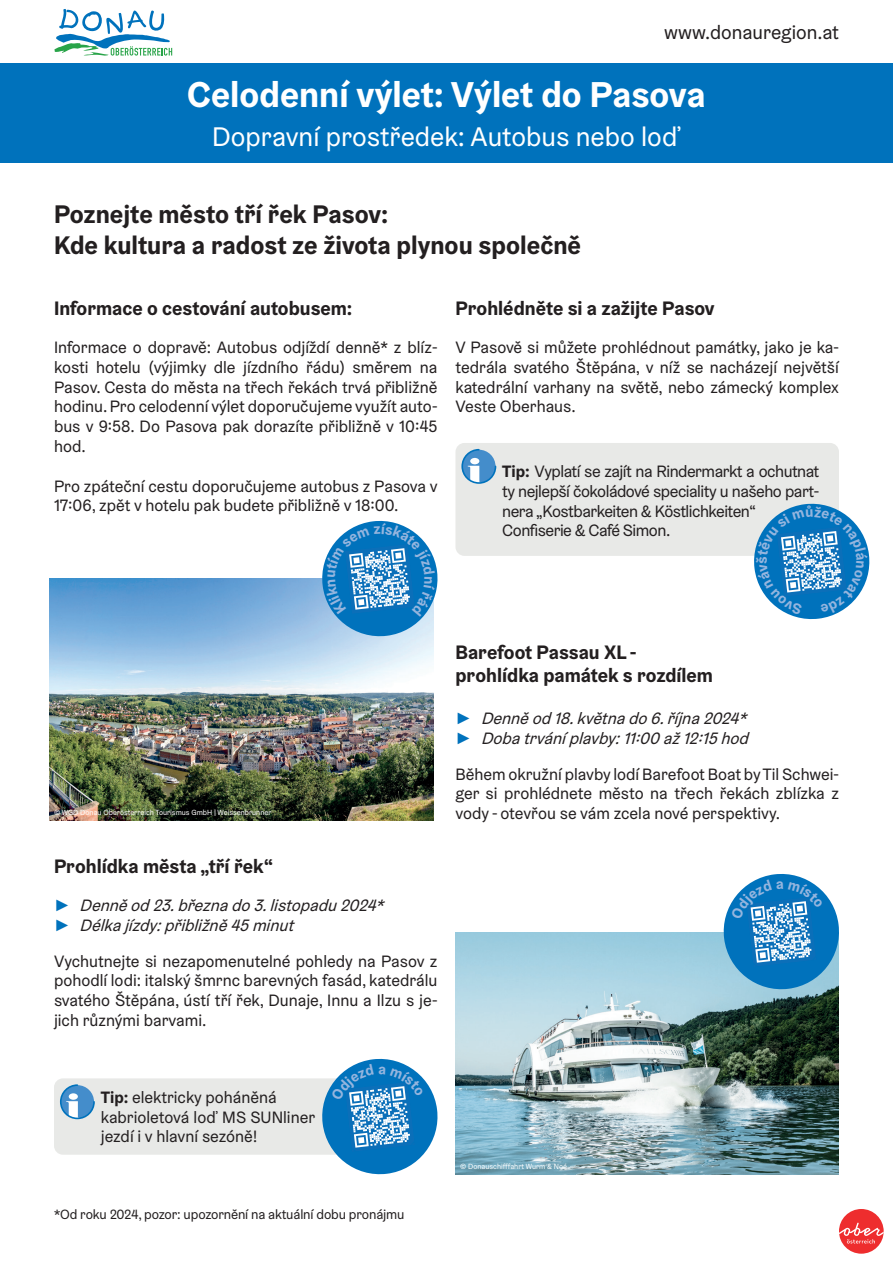
<style>
.page{position:relative;width:893px;height:1263px;background:#fff}
.page>*{position:absolute;margin:0;border:0;box-sizing:border-box;transform-origin:0 0}
.t1{font:700 36px "Graebenbach OE";color:#fff}
.t2{font:27px "Graebenbach OE";color:#fff}
.t3{font:700 25.5px/30.6px "Graebenbach OE";color:#231f20}
.t4{font:700 19.5px/23.4px "Graebenbach OE";color:#231f20}
.t5{font:19.5px "Graebenbach OE";color:#231f20}
.t6{font:16.5px/19.8px "Graebenbach OE";color:#231f20;text-align:justify}
.t7{font:16.5px/19.8px "Graebenbach OE";letter-spacing:-.03em;color:#231f20}
.t8{font:italic 16.5px/19.8px "Graebenbach OE";color:#231f20}
.t9{font:13.5px "Graebenbach OE";letter-spacing:-.01em;color:#231f20}
.t10{font:7.5px "Graebenbach OE";color:#fff}
.s1{font-weight:700}
.s2{font-family:"Arial";font-style:normal;color:#0072bc}
</style>
<div class="page">
<img style="left:50px;top:578px;width:383px;height:242px">
<img style="left:455px;top:933px;width:384px;height:241px">
<div style="left:0;top:64px;width:893px;height:99px;background:#0072bc"></div>
<svg style="left:54px;top:9px;width:118px;height:47px"></svg>
<div style="left:839px;top:1209px;width:45px;height:45px;background:#ee2d2e;border-radius:50%"></div>
<svg style="left:839px;top:1223px;width:45px;height:20px"></svg>
<div style="left:455px;top:443px;width:384px;height:113px;background:#e8e9e7;border-radius:9px"></div>
<svg style="left:461px;top:448px;width:36px;height:36px"></svg>
<div style="left:54px;top:1078px;width:344px;height:77px;background:#e8e9e7;border-radius:9px"></div>
<svg style="left:59px;top:1084px;width:36px;height:36px"></svg>
<svg style="left:319px;top:520px;width:119px;height:120px"></svg>
<svg style="left:754px;top:503px;width:116px;height:117px"></svg>
<svg style="left:720px;top:874px;width:119px;height:119px"></svg>
<svg style="left:322px;top:1058px;width:116px;height:117px"></svg>
<p class="t5" style="left:664px;top:20px;width:176px">www.donauregion.at</p>
<h1 class="t1" style="left:187px;top:72px;width:520px">Celodenní výlet: Výlet do Pasova</h1>
<h2 class="t2" style="left:212px;top:120px;width:470px">Dopravní prostředek: Autobus nebo loď</h2>
<h3 class="t3" style="left:54px;top:199px;width:529px">Poznejte město tří řek Pasov:<br>Kde kultura a radost ze života plynou společně</h3>
<p class="t4" style="left:54px;top:296px;width:300px">Informace o cestování autobusem:</p>
<p class="t6" style="left:54px;top:337px;width:385px">Informace o dopravě: Autobus odjíždí denně* z blíz&shy;kosti hotelu (výjimky dle jízdního řádu) směrem na Pasov. Cesta do města na třech řekách trvá přibližně hodinu. Pro celodenní výlet doporučujeme využít auto&shy;bus v 9:58. Do Pasova pak dorazíte přibližně v 10:45 hod.</p>
<p class="t6" style="left:54px;top:476px;width:385px">Pro zpáteční cestu doporučujeme autobus z Pasova v<br>17:06, zpět v hotelu pak budete přibližně v 18:00.</p>
<p class="t4" style="left:455px;top:296px;width:261px">Prohlédněte si a zažijte Pasov</p>
<p class="t6" style="left:455px;top:337px;width:385px">V Pasově si můžete prohlédnout památky, jako je ka&shy;tedrála svatého Štěpána, v níž se nacházejí největší katedrální varhany na světě, nebo zámecký komplex Veste Oberhaus.</p>
<p class="t7" style="left:502px;top:461px;width:318px"><span class="s1">Tip:</span> Vyplatí se zajít na Rindermarkt a ochutnat ty nejlepší čokoládové speciality u našeho part&shy;nera „Kostbarkeiten &amp; Köstlichkeiten“ Confiserie &amp; Café Simon.</p>
<p class="t10" style="left:54px;top:807px;width:219px">© WGD Donau Oberösterreich Tourismus GmbH | Weissenbrunner</p>
<p class="t4" style="left:54px;top:855px;width:221px">Prohlídka města „tří řek“</p>
<p class="t8" style="left:54px;top:895px;width:336px"><span class="s2">►</span> Denněod23.březnado3.listopadu2024* <span class="s2">►</span> Délkajízdy:přibližně45minut</p>
<p class="t6" style="left:54px;top:951px;width:385px">Vychutnejte si nezapomenutelné pohledy na Pasov z pohodlí lodi: italský šmrnc barevných fasád, katedrálu svatého Štěpána, ústí tří řek, Dunaje, Innu a Ilzu s je&shy;jich různými barvami.</p>
<p class="t4" style="left:455px;top:640px;width:259px">Barefoot Passau XL - prohlídka památek s rozdílem</p>
<p class="t8" style="left:455px;top:708px;width:299px"><span class="s2">►</span> Denněod18.květnado6.října2024* <span class="s2">►</span> Dobatrváníplavby:11:00až12:15hod</p>
<p class="t6" style="left:455px;top:764px;width:385px">Během okružní plavby lodí Barefoot Boat by Til Schwei&shy;ger si prohlédnete město na třech řekách zblízka z vody - otevřou se vám zcela nové perspektivy.</p>
<p class="t6" style="left:101px;top:1087px;width:216px;text-align:left"><span class="s1">Tip:</span> elektricky poháněná kabrioletová loď MS SUNliner jezdí i v hlavní sezóně!</p>
<p class="t9" style="left:54px;top:1206px;width:352px">*Od roku 2024, pozor: upozornění na aktuální dobu pronájmu</p>
<p class="t10" style="left:460px;top:1161px;width:108px">© Donauschifffahrt Wurm &amp; Noé</p>
</div>
